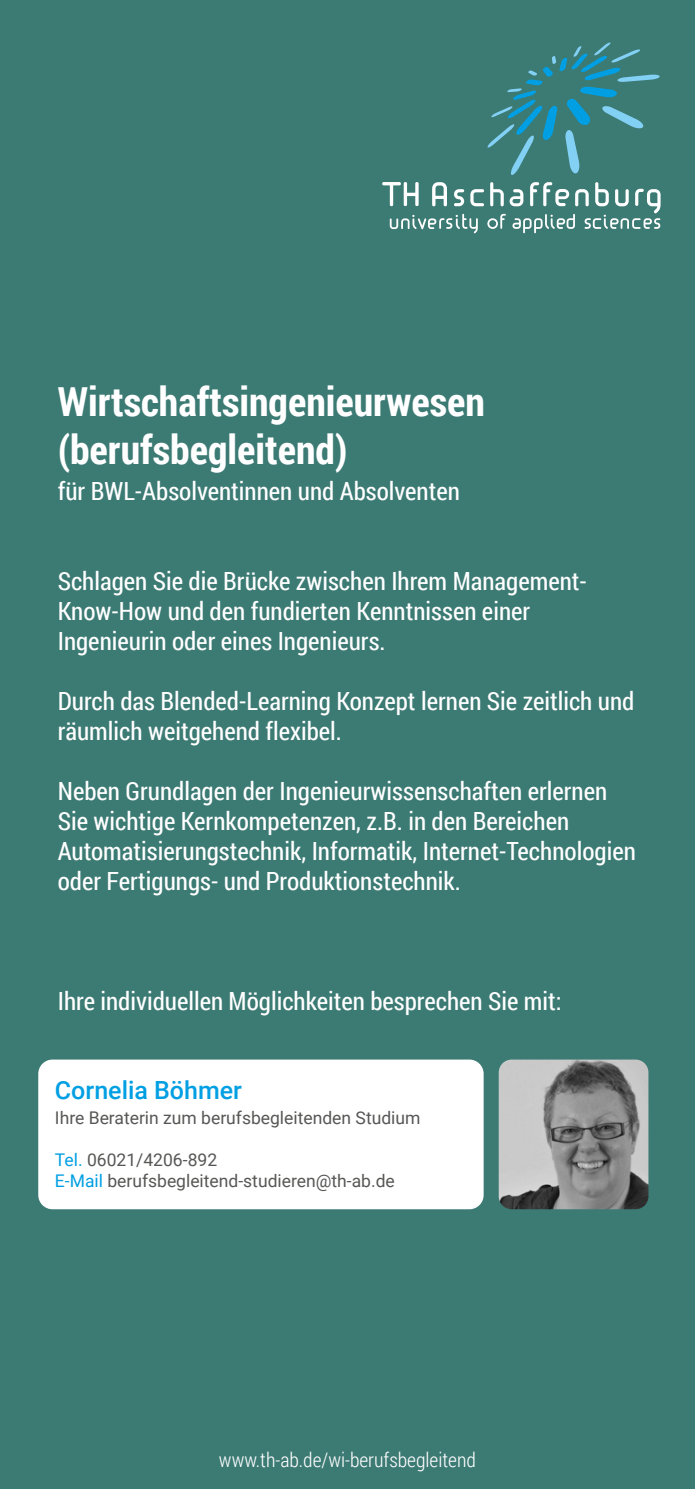
<style>
.page{position:relative;width:695px;height:1489px;background:#fff}
.page>*{position:absolute;margin:0;border:0;box-sizing:border-box;transform-origin:0 0}
.t1{font:700 40px/48px "Roboto Condensed";color:#fff}
.t2{font:25px/30px "Roboto Condensed";color:#fff}
.t3{font:500 25px "Roboto";color:#009fe3}
.t4{font:300 20px "Roboto Condensed";color:#fff}
.t5{font:17.5px/21px "Roboto";color:#575756}
.s1{color:#009fe3}
</style>
<div class="page">
<div style="left:0;top:0;width:694px;height:1488px;background:#3c7a74"></div>
<svg style="left:487px;top:43px;width:172px;height:132px"></svg>
<svg style="left:382px;top:182px;width:278px;height:51px"></svg>
<img style="left:498px;top:1059px;width:150px;height:150px">
<div style="left:38px;top:1059px;width:445px;height:150px;background:#fff;border-radius:14px"></div>
<h1 class="t1" style="left:58px;top:376px;width:428px">Wirtschaftsingenieurwesen (berufsbegleitend)</h1>
<p class="t2" style="left:58px;top:475px;width:403px">für BWL-Absolventinnen und Absolventen</p>
<p class="t2" style="left:58px;top:565px;width:530px">Schlagen Sie die Brücke zwischen Ihrem Management-<br>Know-How und den fundierten Kenntnissen einer<br>Ingenieurin oder eines Ingenieurs.</p>
<p class="t2" style="left:58px;top:685px;width:578px">Durch das Blended-Learning Konzept lernen Sie zeitlich und räumlich weitgehend flexibel.</p>
<p class="t2" style="left:58px;top:775px;width:579px">Neben Grundlagen der Ingenieurwissenschaften erlernen Sie wichtige Kernkompetenzen, z.B. in den Bereichen Automatisierungstechnik, Informatik, Internet-Technologien oder Fertigungs- und Produktionstechnik.</p>
<p class="t2" style="left:58px;top:985px;width:505px">Ihre individuellen Möglichkeiten besprechen Sie mit:</p>
<p class="t3" style="left:55px;top:1072px;width:189px">Cornelia Böhmer</p>
<p class="t5" style="left:55px;top:1106px;width:367px">Ihre Beraterin zum berufsbegleitenden Studium</p>
<p class="t5" style="left:55px;top:1148px;width:341px"><span class="s1">Tel.</span> 06021/4206-892<br><span class="s1">E-Mail</span> berufsbegleitend-studieren@th-ab.de</p>
<p class="t4" style="left:219px;top:1446px;width:258px">www.th-ab.de/wi-berufsbegleitend</p>
</div>
